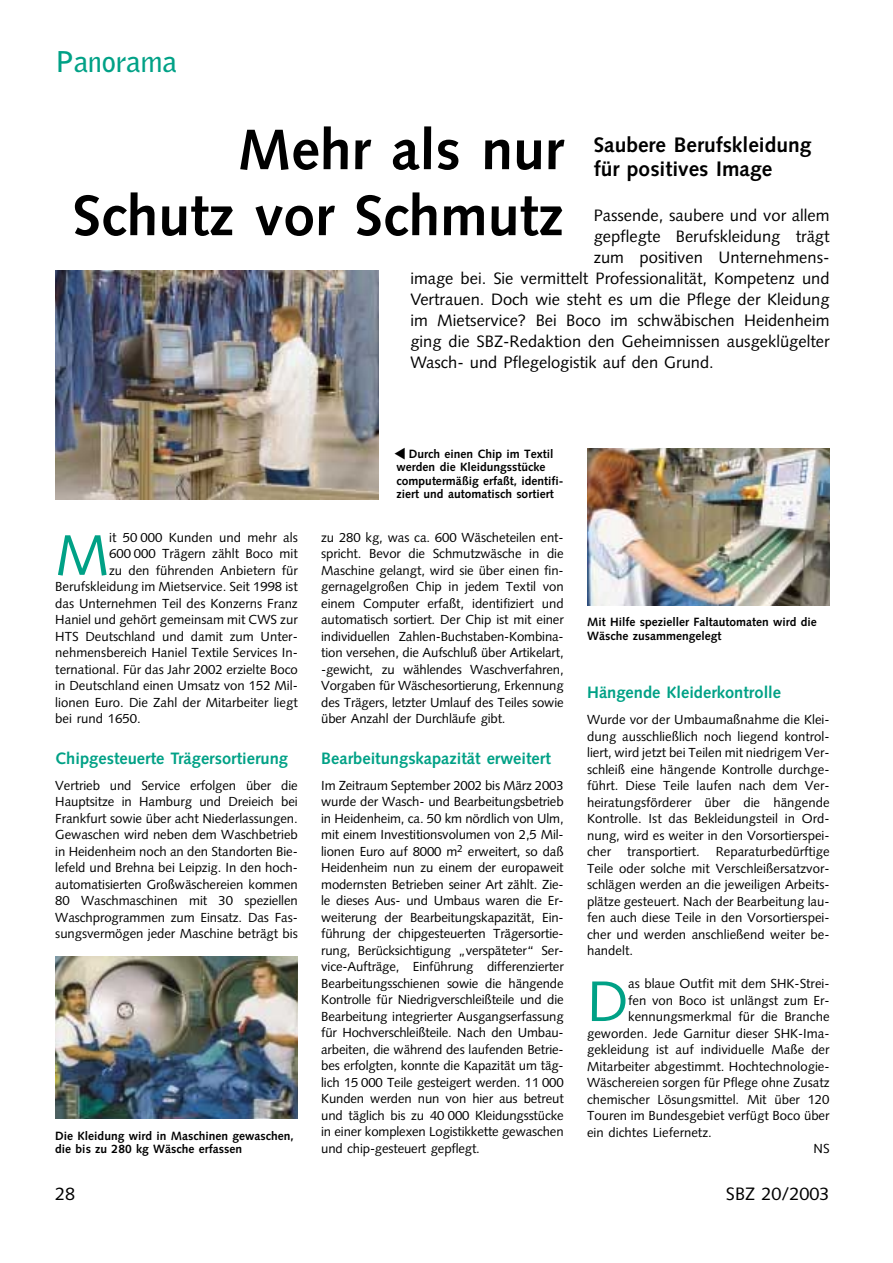
<style>
.page{position:relative;width:893px;height:1263px;background:#fff}
.page>*{position:absolute;margin:0;border:0;box-sizing:border-box;transform-origin:0 0}
.t1{font:57.15px "Syntax";color:#00a186}
.t2{font:700 57px/66px "Syntax";color:#000;text-align:right}
.t3{font:700 28.5px "Bell Gothic";letter-spacing:-.01em;color:#00a186}
.t4{font:700 21px/24px "Syntax";color:#000}
.t5{font:18px "Syntax";color:#000}
.t6{font:16.5px "Syntax";color:#000}
.t7{font:700 16.5px "Syntax";color:#00a186}
.t8{font:13.2px/16.5px "Syntax";color:#000;text-align:justify}
.t9{font:700 12px/13.5px "Syntax";color:#000}
</style>
<div class="page">
<img style="left:55px;top:271px;width:323px;height:228px">
<img style="left:587px;top:448px;width:242px;height:157px">
<img style="left:55px;top:957px;width:243px;height:162px">
<h3 class="t3" style="left:55px;top:51px;width:123px">Panorama</h3>
<h2 class="t2" style="left:73px;top:122px;width:492px">Mehr als nur<br>Schutz vor Schmutz</h2>
<h3 class="t4" style="left:593px;top:134px;width:219px">Saubere Berufskleidung für positives Image</h3>
<p class="t6" style="left:593px;top:208px;width:237px">Passende, saubere und vor allem</p>
<p class="t6" style="left:593px;top:229px;width:237px">gepflegte Berufskleidung trägt</p>
<p class="t6" style="left:593px;top:250px;width:237px">zum positiven Unternehmens-</p>
<p class="t6" style="left:410px;top:271px;width:420px">image bei. Sie vermittelt Professionalität, Kompetenz und</p>
<p class="t6" style="left:410px;top:292px;width:420px">Vertrauen. Doch wie steht es um die Pflege der Kleidung</p>
<p class="t6" style="left:410px;top:313px;width:420px">im Mietservice? Bei Boco im schwäbischen Heidenheim</p>
<p class="t6" style="left:410px;top:334px;width:420px">ging die SBZ-Redaktion den Geheimnissen ausgeklügelter</p>
<p class="t6" style="left:410px;top:355px;width:305px">Wasch- und Pflegelogistik auf den Grund.</p>
<h1 class="t1" style="left:55px;top:532px;width:55px">M</h1>
<p class="t8" style="left:109px;top:530px;width:190px">it 50 000 Kunden und mehr als</p>
<p class="t8" style="left:109px;top:547px;width:190px">600 000 Trägern zählt Boco mit</p>
<p class="t8" style="left:109px;top:563px;width:190px">zu den führenden Anbietern für</p>
<p class="t8" style="left:55px;top:580px;width:244px">Berufskleidung im Mietservice. Seit 1998 ist</p>
<p class="t8" style="left:55px;top:596px;width:244px">das Unternehmen Teil des Konzerns Franz</p>
<p class="t8" style="left:55px;top:613px;width:244px">Haniel und gehört gemeinsam mit CWS zur</p>
<p class="t8" style="left:55px;top:629px;width:244px">HTS Deutschland und damit zum Unter-</p>
<p class="t8" style="left:55px;top:646px;width:244px">nehmensbereich Haniel Textile Services In-</p>
<p class="t8" style="left:55px;top:662px;width:244px">ternational. Für das Jahr 2002 erzielte Boco</p>
<p class="t8" style="left:55px;top:679px;width:244px">in Deutschland einen Umsatz von 152 Mil-</p>
<p class="t8" style="left:55px;top:695px;width:244px">lionen Euro. Die Zahl der Mitarbeiter liegt</p>
<p class="t8" style="left:55px;top:712px;width:87px">bei rund 1650.</p>
<p class="t7" style="left:55px;top:751px;width:234px">Chipgesteuerte Trägersortierung</p>
<p class="t8" style="left:55px;top:778px;width:244px">Vertrieb und Service erfolgen über die Hauptsitze in Hamburg und Dreieich bei Frankfurt sowie über acht Niederlassungen.<br>Gewaschen wird neben dem Waschbetrieb in Heidenheim noch an den Standorten Bie&shy;lefeld und Brehna bei Leipzig. In den hoch&shy;automatisierten Großwäschereien kommen 80 Waschmaschinen mit 30 speziellen Waschprogrammen zum Einsatz. Das Fas&shy;sungsvermögen jeder Maschine beträgt bis</p>
<p class="t9" style="left:55px;top:1130px;width:240px">Die Kleidung wird in Maschinen gewaschen, die bis zu 280 kg Wäsche erfassen</p>
<p class="t9" style="left:396px;top:448px;width:168px;text-indent:12px">Durch einen Chip im Textil werden die Kleidungsstücke computermäßig erfaßt, identifi&shy;ziert und automatisch sortiert</p>
<p class="t8" style="left:321px;top:530px;width:244px">zu 280 kg, was ca. 600 Wäscheteilen ent&shy;spricht. Bevor die Schmutzwäsche in die Maschine gelangt, wird sie über einen fin&shy;gernagelgroßen Chip in jedem Textil von einem Computer erfaßt, identifiziert und automatisch sortiert. Der Chip ist mit einer individuellen Zahlen-Buchstaben-Kombina&shy;tion versehen, die Aufschluß über Artikelart, -gewicht, zu wählendes Waschverfahren, Vorgaben für Wäschesortierung, Erkennung des Trägers, letzter Umlauf des Teiles sowie über Anzahl der Durchläufe gibt.</p>
<p class="t7" style="left:321px;top:751px;width:231px">Bearbeitungskapazität erweitert</p>
<p class="t8" style="left:321px;top:778px;width:244px">Im Zeitraum September 2002 bis März 2003 wurde der Wasch- und Bearbeitungsbetrieb in Heidenheim, ca. 50 km nördlich von Ulm, mit einem Investitionsvolumen von 2,5 Mil&shy;lionen Euro auf 8000 m<sup>2</sup> erweitert, so daß Heidenheim nun zu einem der europaweit modernsten Betrieben seiner Art zählt. Zie&shy;le dieses Aus- und Umbaus waren die Er&shy;weiterung der Bearbeitungskapazität, Ein&shy;führung der chipgesteuerten Trägersortie&shy;rung, Berücksichtigung „verspäteter“ Ser&shy;vice-Aufträge, Einführung differenzierter Bearbeitungsschienen sowie die hängende Kontrolle für Niedrigverschleißteile und die Bearbeitung integrierter Ausgangserfassung für Hochverschleißteile. Nach den Umbau&shy;arbeiten, die während des laufenden Betrie&shy;bes erfolgten, konnte die Kapazität um täg&shy;lich 15 000 Teile gesteigert werden. 11 000<br>Kunden werden nun von hier aus betreut und täglich bis zu 40 000 Kleidungsstücke in einer komplexen Logistikkette gewaschen und chip-gesteuert gepflegt.</p>
<p class="t9" style="left:587px;top:617px;width:231px">Mit Hilfe spezieller Faltautomaten wird die<br>Wäsche zusammengelegt</p>
<p class="t7" style="left:587px;top:686px;width:195px">Hängende Kleiderkontrolle</p>
<p class="t8" style="left:587px;top:712px;width:244px">Wurde vor der Umbaumaßnahme die Klei&shy;dung ausschließlich noch liegend kontrol&shy;liert, wird jetzt bei Teilen mit niedrigem Ver&shy;schleiß eine hängende Kontrolle durchge&shy;führt. Diese Teile laufen nach dem Ver&shy;heiratungsförderer über die hängende Kontrolle. Ist das Bekleidungsteil in Ord&shy;nung, wird es weiter in den Vorsortierspei&shy;cher transportiert. Reparaturbedürftige Teile oder solche mit Verschleißersatzvor&shy;schlägen werden an die jeweiligen Arbeits&shy;plätze gesteuert. Nach der Bearbeitung lau&shy;fen auch diese Teile in den Vorsortierspei&shy;cher und werden anschließend weiter be&shy;handelt.</p>
<h1 class="t1" style="left:587px;top:978px;width:43px">D</h1>
<p class="t8" style="left:628px;top:976px;width:203px">as blaue Outfit mit dem SHK-Strei-</p>
<p class="t8" style="left:628px;top:993px;width:203px">fen von Boco ist unlängst zum Er-</p>
<p class="t8" style="left:628px;top:1009px;width:203px">kennungsmerkmal für die Branche</p>
<p class="t8" style="left:587px;top:1026px;width:244px">geworden. Jede Garnitur dieser SHK-Ima-</p>
<p class="t8" style="left:587px;top:1042px;width:244px">gekleidung ist auf individuelle Maße der</p>
<p class="t8" style="left:587px;top:1059px;width:244px">Mitarbeiter abgestimmt. Hochtechnologie-</p>
<p class="t8" style="left:587px;top:1075px;width:244px">Wäschereien sorgen für Pflege ohne Zusatz</p>
<p class="t8" style="left:587px;top:1092px;width:244px">chemischer Lösungsmittel. Mit über 120</p>
<p class="t8" style="left:587px;top:1108px;width:244px">Touren im Bundesgebiet verfügt Boco über</p>
<p class="t8" style="left:587px;top:1125px;width:126px">ein dichtes Liefernetz.</p>
<p class="t8" style="left:813px;top:1141px;width:18px">NS</p>
<h3 class="t5" style="left:55px;top:1186px;width:22px">28</h3>
<h3 class="t5" style="left:726px;top:1186px;width:105px">SBZ 20/2003</h3>
</div>
